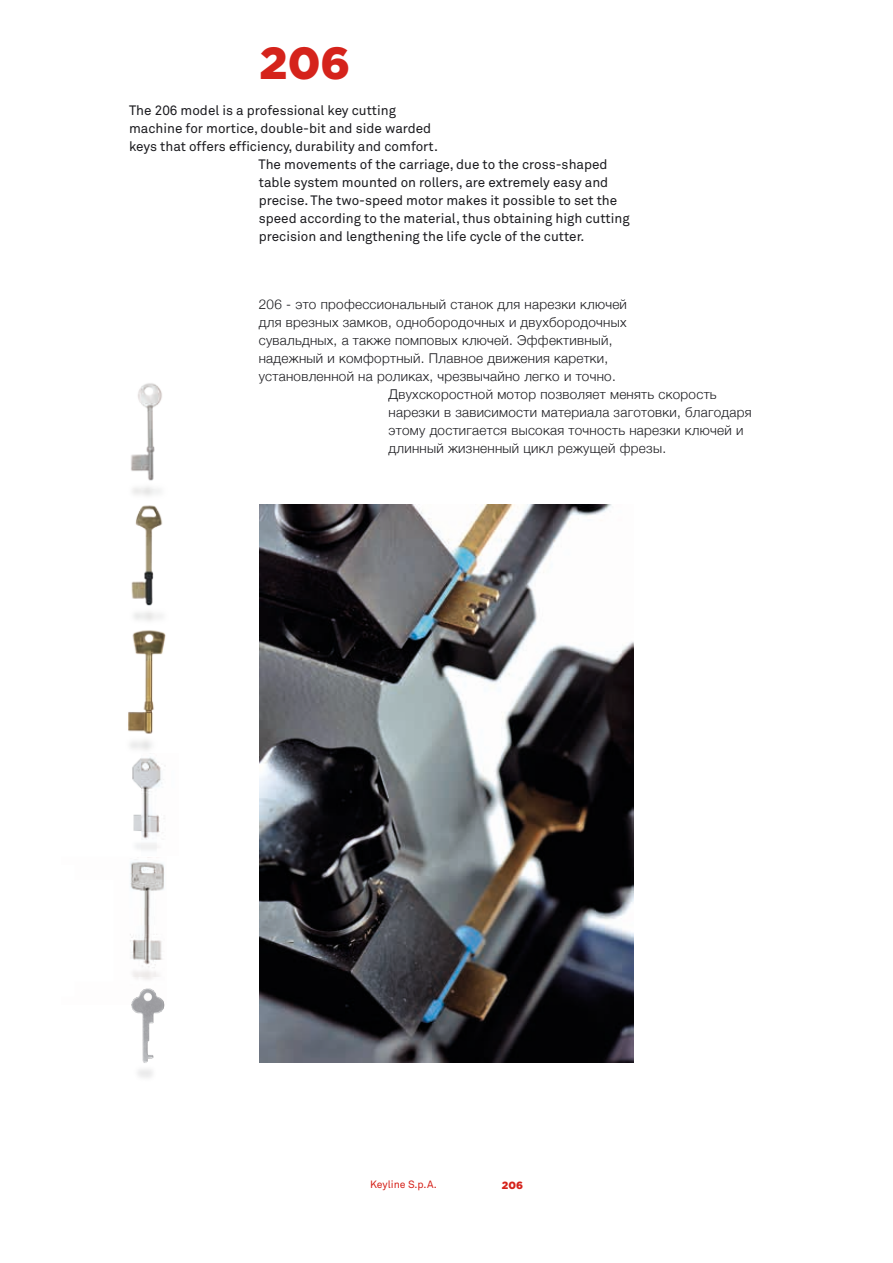
<style>
.page{position:relative;width:893px;height:1263px;background:#fff}
.page>*{position:absolute;margin:0;border:0;box-sizing:border-box;transform-origin:0 0}
.t1{font:900 45px "Gotham HTF";color:#d5231b}
.t2{font:300 13.5px "Helvetica Neue";letter-spacing:.02em;color:#1b1b1f}
.t3{font:13.5px "Akkurat Pro";color:#1b1b1f}
.t4{font:10.5px "Akkurat Pro";color:#d5231b}
.t5{font:900 10.5px "Gotham HTF";color:#d5231b}
</style>
<div class="page">
<img style="left:260px;top:505px;width:374px;height:558px">
<img style="left:130px;top:857px;width:34px;height:123px">
<img style="left:132px;top:761px;width:33px;height:89px">
<img style="left:131px;top:988px;width:34px;height:90px">
<img style="left:128px;top:630px;width:38px;height:131px">
<img style="left:131px;top:505px;width:32px;height:116px">
<img style="left:131px;top:383px;width:31px;height:113px">
<h1 class="t1" style="left:260px;top:37px;width:92px">206</h1>
<p class="t3" style="left:129px;top:102px;width:268px">The 206 model is a professional key cutting</p>
<p class="t3" style="left:129px;top:120px;width:304px">machine for mortice, double-bit and side warded</p>
<p class="t3" style="left:129px;top:138px;width:310px">keys that offers efficiency, durability and comfort.</p>
<p class="t3" style="left:258px;top:156px;width:351px">The movements of the carriage, due to the cross-shaped</p>
<p class="t3" style="left:259px;top:174px;width:351px">table system mounted on rollers, are extremely easy and</p>
<p class="t3" style="left:259px;top:192px;width:360px">precise. The two-speed motor makes it possible to set the</p>
<p class="t3" style="left:259px;top:210px;width:372px">speed according to the material, thus obtaining high cutting</p>
<p class="t3" style="left:259px;top:228px;width:327px">precision and lengthening the life cycle of the cutter.</p>
<p class="t2" style="left:259px;top:293px;width:370px">206 - это профессиональный станок для нарезки ключей</p>
<p class="t2" style="left:259px;top:311px;width:369px">для врезных замков, однобородочных и двухбородочных</p>
<p class="t2" style="left:259px;top:329px;width:355px">сувальдных, а также помповых ключей. Эффективный,</p>
<p class="t2" style="left:259px;top:347px;width:351px">надежный и комфортный. Плавное движения каретки,</p>
<p class="t2" style="left:259px;top:365px;width:358px">установленной на роликах, чрезвычайно легко и точно.</p>
<p class="t2" style="left:389px;top:383px;width:330px">Двухскоростной мотор позволяет менять скорость</p>
<p class="t2" style="left:389px;top:401px;width:365px">нарезки в зависимости материала заготовки, благодаря</p>
<p class="t2" style="left:389px;top:419px;width:356px">этому достигается высокая точность нарезки ключей и</p>
<p class="t2" style="left:389px;top:437px;width:279px">длинный жизненный цикл режущей фрезы.</p>
<p class="t4" style="left:370px;top:1179px;width:68px">Keyline S.p.A.</p>
<p class="t5" style="left:502px;top:1179px;width:23px">206</p>
</div>
